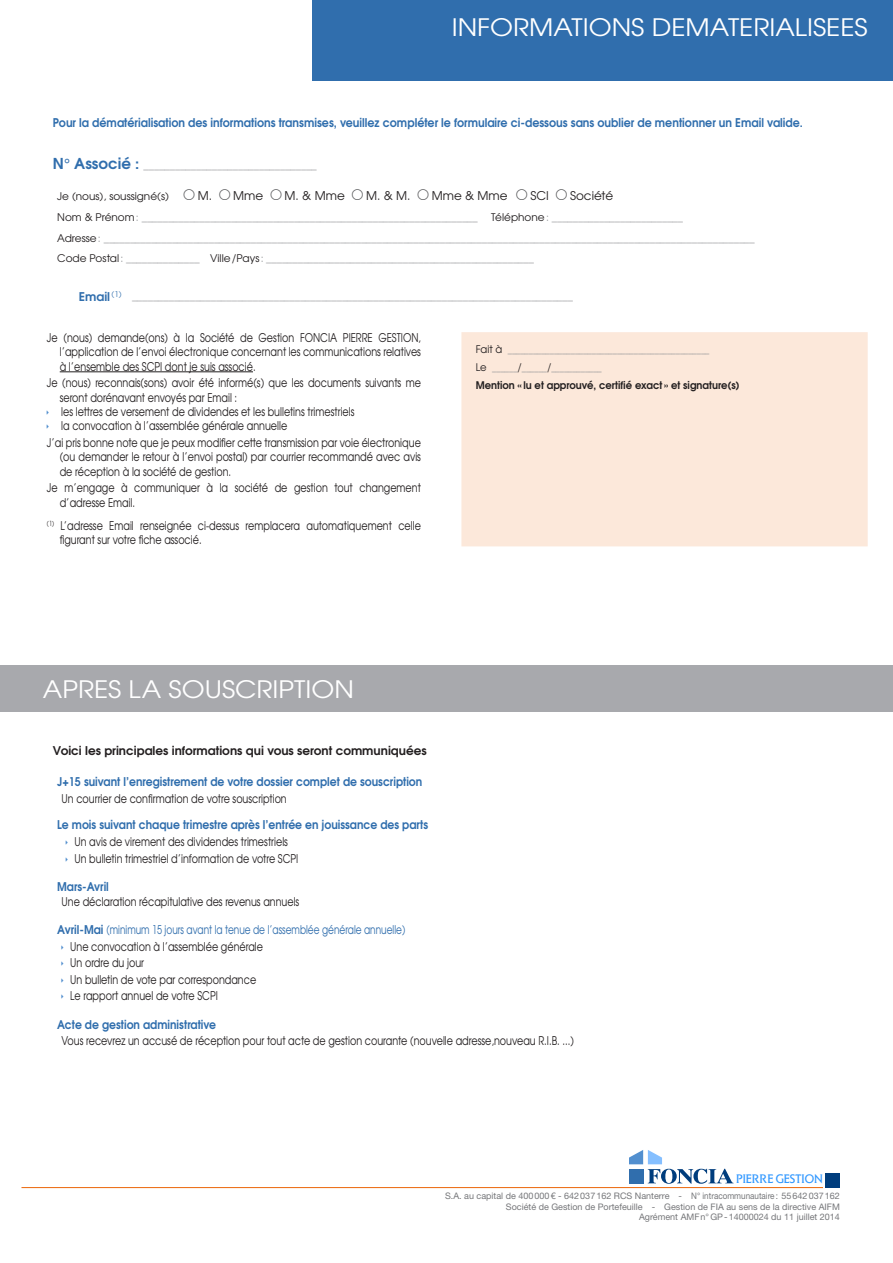
<style>
.page{position:relative;width:893px;height:1263px;background:#fff}
.page>*{position:absolute;margin:0;border:0;box-sizing:border-box;transform-origin:0 0}
.t1{font:24px "Te X Gyre Adventor";color:#fff;scale:1.1 1}
.TXT_TAB{font:12px/14.4px "Te X Gyre Adventor";color:#231f20;scale:.8 1}
.TXT_TAB-2{font:700 12px "Te X Gyre Adventor";color:#306ead;scale:.9 1}
.TXT_TAB-3{font:700 12px "Te X Gyre Adventor";color:#306ead;scale:.92 1}
.t2{font:12px "Te X Gyre Adventor";color:#306ead;scale:.75 1}
.t3{font:700 12px "Te X Gyre Adventor";color:#231f20}
.TXT_TAB-4{font:12px "Te X Gyre Adventor";color:#231f20}
.TXT_TAB-5{font:700 12px "Te X Gyre Adventor";color:#306ead}
.t4{font:11.25px "Elan";color:#39f;scale:.95 1}
.TXT_TAB-6{font:10.5px "Te X Gyre Adventor";color:#939598}
.TXT_TAB-7{font:10.5px "Te X Gyre Adventor";color:#939598;scale:.8 1}
.TXT_TAB-8{font:700 10.5px "Te X Gyre Adventor";color:#231f20;scale:.95 1}
.t5{font:10.5px "Te X Gyre Adventor";color:#231f20}
.t6{font:9px "Helvetica Neue LT Std";color:#757679}
.s1{font-weight:700;font-size:15px;color:#306ead}
.s2{color:#231f20}
.s3{font-weight:700}
</style>
<div class="page">
<svg style="left:629px;top:1150px;width:104px;height:34px"></svg>
<div style="left:629px;top:1169px;width:14px;height:14px;background:#306ead"></div>
<div style="left:826px;top:1174px;width:14px;height:14px;background:#003d7d"></div>
<hr style="left:21px;top:1187px;width:802px;height:1px;background:#eb6608">
<div style="left:313px;top:0;width:580px;height:80px;background:#306ead"></div>
<div style="left:0;top:666px;width:893px;height:46px;background:#a8a9ad"></div>
<hr style="left:60px;top:371px;width:193px;height:1px;background:#231f20">
<div style="left:461px;top:332px;width:407px;height:214px;background:#fce8da"></div>
<p class="t1" style="left:452px;top:8px;width:380px">INFORMATIONS DEMATERIALISEES</p>
<p class="TXT_TAB-3" style="left:53px;top:112px;width:817px">Pour la dématérialisation des informations transmises, veuillez compléter le formulaire ci-dessous sans oublier de mentionner un Email valide.</p>
<p class="TXT_TAB-6" style="left:53px;top:157px;width:265px"><span class="s1">N° Associé :</span> _________________________________</p>
<p class="t5" style="left:57px;top:188px;width:113px">Je (nous), soussigné(s)</p>
<p class="TXT_TAB-4" style="left:198px;top:186px;width:67px">M. Mme</p>
<p class="TXT_TAB-4" style="left:285px;top:186px;width:62px">M. &amp; Mme</p>
<p class="TXT_TAB-4" style="left:366px;top:186px;width:46px">M. &amp; M.</p>
<p class="TXT_TAB-4" style="left:432px;top:186px;width:77px">Mme &amp; Mme</p>
<p class="TXT_TAB-4" style="left:530px;top:186px;width:20px">SCI</p>
<p class="TXT_TAB-4" style="left:570px;top:186px;width:45px">Société</p>
<p class="TXT_TAB-6" style="left:57px;top:209px;width:422px"><span class="s2">Nom &amp; Prénom</span>: ________________________________________________________________</p>
<p class="TXT_TAB-6" style="left:491px;top:209px;width:193px"><span class="s2">Téléphone</span>: _________________________</p>
<p class="TXT_TAB-6" style="left:57px;top:230px;width:699px"><span class="s2">Adresse</span>: ____________________________________________________________________________________________________________________________</p>
<p class="TXT_TAB-6" style="left:57px;top:250px;width:478px"><span class="s2">Code Postal</span>: ______________ <span class="s2">Ville/Pays</span>: ___________________________________________________</p>
<p class="TXT_TAB-5" style="left:79px;top:287px;width:44px">Email <sup>(1)</sup></p>
<p class="TXT_TAB-6" style="left:132px;top:288px;width:443px">____________________________________________________________________________________</p>
<p class="TXT_TAB" style="left:60px;top:329px;width:453px;text-align:justify;text-indent:-13px">Je (nous) demande(ons) à la Société de Gestion FONCIA PIERRE GESTION, l’application de l’envoi électronique concernant les communications relatives à l’ensemble des SCPI dont je suis associé.</p>
<p class="TXT_TAB" style="left:60px;top:375px;width:453px;text-indent:-13px">Je (nous) reconnais(sons) avoir été informé(s) que les documents suivants me seront dorénavant envoyés par Email :</p>
<p class="TXT_TAB" style="left:61px;top:404px;width:368px">les lettres de versement de dividendes et les bulletins trimestriels</p>
<p class="TXT_TAB" style="left:61px;top:418px;width:284px">la convocation à l’assemblée générale annuelle</p>
<p class="TXT_TAB" style="left:60px;top:435px;width:453px;text-align:justify;text-indent:-13px">J’ai pris bonne note que je peux modifier cette transmission par voie électronique (ou demander le retour à l’envoi postal) par courrier recommandé avec avis de réception à la société de gestion.</p>
<p class="TXT_TAB" style="left:60px;top:480px;width:453px;text-indent:-13px">Je m’engage à communiquer à la société de gestion tout changement d’adresse Email.</p>
<p class="TXT_TAB" style="left:60px;top:517px;width:453px;text-indent:-13px"><sup>(1)</sup> L’adresse Email renseignée ci-dessus remplacera automatiquement celle figurant sur votre fiche associé.</p>
<p class="t1" style="left:43px;top:670px;width:284px">APRES LA SOUSCRIPTION</p>
<p class="TXT_TAB-7" style="left:476px;top:341px;width:294px"><span class="s2">Fait à</span> ________________________________________________</p>
<p class="TXT_TAB-7" style="left:476px;top:359px;width:159px"><span class="s2">Le</span> ______<span class="s2">/</span>______<span class="s2">/</span>____________</p>
<p class="TXT_TAB-8" style="left:476px;top:376px;width:279px">Mention « lu et approuvé, certifié exact » et signature(s)</p>
<p class="t3" style="left:53px;top:740px;width:375px">Voici les principales informations qui vous seront communiquées</p>
<p class="TXT_TAB-2" style="left:57px;top:771px;width:407px">J+15 suivant l’enregistrement de votre dossier complet de souscription</p>
<p class="TXT_TAB" style="left:61px;top:790px;width:283px">Un courrier de confirmation de votre souscription</p>
<p class="TXT_TAB-2" style="left:57px;top:815px;width:414px">Le mois suivant chaque trimestre après l’entrée en jouissance des parts</p>
<p class="TXT_TAB" style="left:74px;top:834px;width:268px">Un avis de virement des dividendes trimestriels</p>
<p class="TXT_TAB" style="left:74px;top:850px;width:281px">Un bulletin trimestriel d’information de votre SCPI</p>
<p class="TXT_TAB-2" style="left:57px;top:876px;width:59px">Mars-Avril</p>
<p class="TXT_TAB" style="left:61px;top:893px;width:299px">Une déclaration récapitulative des revenus annuels</p>
<p class="t2" style="left:57px;top:920px;width:466px"><span class="s3">Avril-Mai</span> (minimum 15 jours avant la tenue de l’assemblée générale annuelle)</p>
<p class="TXT_TAB" style="left:70px;top:938px;width:243px">Une convocation à l’assemblée générale</p>
<p class="TXT_TAB" style="left:70px;top:955px;width:94px">Un ordre du jour</p>
<p class="TXT_TAB" style="left:70px;top:971px;width:234px">Un bulletin de vote par correspondance</p>
<p class="TXT_TAB" style="left:70px;top:988px;width:186px">Le rapport annuel de votre SCPI</p>
<p class="TXT_TAB-2" style="left:57px;top:1014px;width:178px">Acte de gestion administrative</p>
<p class="TXT_TAB" style="left:61px;top:1033px;width:642px">Vous recevrez un accusé de réception pour tout acte de gestion courante (nouvelle adresse,nouveau R.I.B. ...)</p>
<p class="t4" style="left:736px;top:1171px;width:93px">PIERRE GESTION</p>
<p class="t6" style="left:445px;top:1191px;width:396px">S.A. au capital de 400000€ - 642037162 RCS Nanterre - N° intracommunautaire : 55642037162</p>
<p class="t6" style="left:506px;top:1201px;width:335px">Société de Gestion de Portefeuille - Gestion de FIA au sens de la directive AIFM</p>
<p class="t6" style="left:639px;top:1212px;width:202px">Agrément AMFn°GP-14000024 du 11 juillet 2014</p>
</div>
